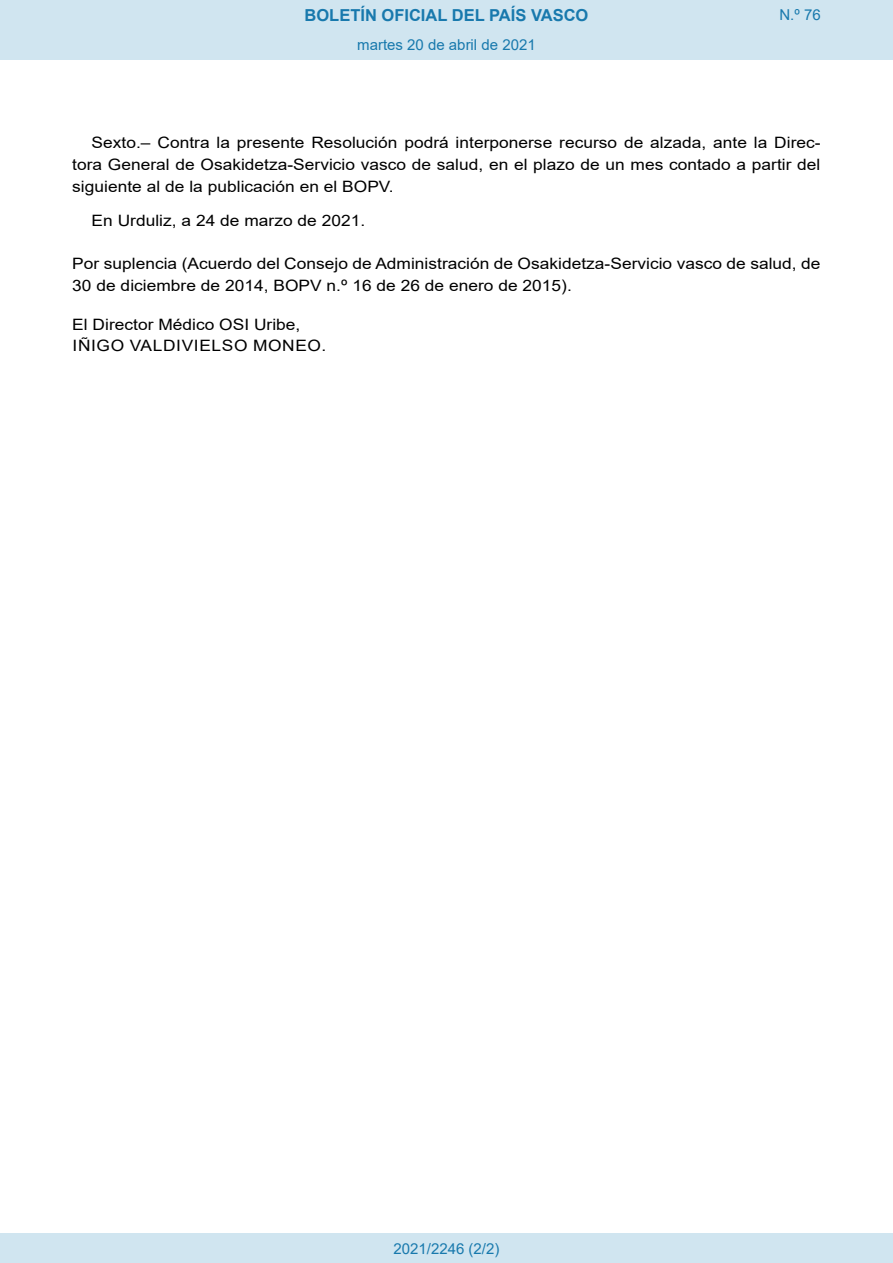
<style>
.page{position:relative;width:893px;height:1263px;background:#fff}
.page>*{position:absolute;margin:0;border:0;box-sizing:border-box;transform-origin:0 0}
.t1{font:700 16.5px "Arial";color:#1879ad}
.BOPVDetalle{font:15.6px/21.8px "Arial";color:#000;text-align:justify;scale:1.11 1}
.BOPVDisposicionTitul{font:15.6px/21.8px "Arial";color:#000;scale:1.11 1}
.BOPVFirmaLugFec{font:15.6px "Arial";color:#000;scale:1.11 1}
.BOPVFirmaPuesto{font:15.6px "Arial";color:#000;scale:1.11 1}
.BOPVFirmaNombre{font:15.6px "Arial";letter-spacing:.035em;color:#000;scale:1.11 1}
.Paginacion_Centro{font:15px "Arial";color:#1879ad}
</style>
<div class="page">
<div style="left:0;top:0;width:893px;height:60px;background:#d0e5f0"></div>
<div style="left:0;top:1233px;width:893px;height:30px;background:#d0e5f0"></div>
<p class="t1" style="left:305px;top:3px;width:285px">BOLETÍN OFICIAL DEL PAÍS VASCO</p>
<p class="Paginacion_Centro" style="left:357px;top:35px;width:180px">martes 20 de abril de 2021</p>
<p class="Paginacion_Centro" style="left:779px;top:5px;width:43px">N.º 76</p>
<p class="BOPVDetalle" style="left:72px;top:132px;width:676px;text-indent:19px">Sexto.– Contra la presente Resolución podrá interponerse recurso de alzada, ante la Direc&shy;tora General de Osakidetza-Servicio vasco de salud, en el plazo de un mes contado a partir del siguiente al de la publicación en el BOPV.</p>
<p class="BOPVFirmaLugFec" style="left:92px;top:210px;width:248px">En Urduliz, a 24 de marzo de 2021.</p>
<p class="BOPVDisposicionTitul" style="left:72px;top:253px;width:675px">Por suplencia (Acuerdo del Consejo de Administración de Osakidetza-Servicio vasco de salud, de<br>30 de diciembre de 2014, BOPV n.º 16 de 26 de enero de 2015).</p>
<p class="BOPVFirmaPuesto" style="left:72px;top:313px;width:207px">El Director Médico OSI Uribe,</p>
<p class="BOPVFirmaNombre" style="left:73px;top:335px;width:230px">IÑIGO VALDIVIELSO MONEO.</p>
<p class="Paginacion_Centro" style="left:393px;top:1238px;width:107px">2021/2246 (2/2)</p>
</div>
